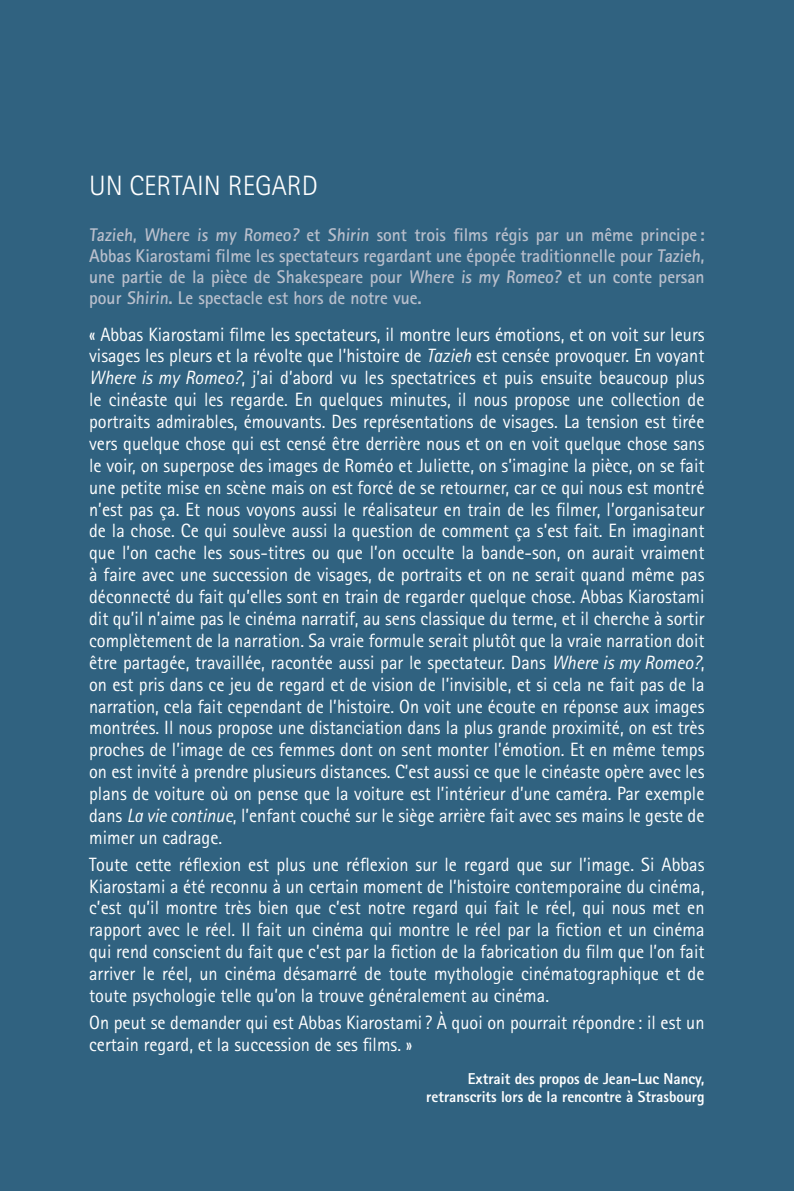
<style>
.page{position:relative;width:794px;height:1191px;background:#306280}
.page>*{position:absolute;margin:0;border:0;box-sizing:border-box;transform-origin:0 0}
.t1{font:300 28px "Rotis Sans Serif";color:#fff}
.t2{font:19.25px/21.9px "Rotis Sans Serif";color:#fff;text-align:justify;scale:.95 1}
.t3{font:700 18.38px/21px "Rotis Sans Serif";color:#b9bfcc;text-align:justify;scale:.95 1}
.t4{font:800 15.75px/18.4px "Rotis Sans Serif";color:#fff;text-align:right;scale:.95 1}
.s1{font-style:italic}
</style>
<div class="page">
<h1 class="t1" style="left:89px;top:176px;width:230px">UN CERTAIN REGARD</h1>
<p class="t3" style="left:89px;top:226px;width:649px">Tazieh, Where is my Romeo? et Shirin sont trois films régis par un même principe :<br>Abbas Kiarostami filme les spectateurs regardant une épopée traditionnelle pour Tazieh, une partie de la pièce de Shakespeare pour Where is my Romeo? et un conte persan pour Shirin. Le spectacle est hors de notre vue.</p>
<p class="t2" style="left:89px;top:325px;width:649px">« Abbas Kiarostami filme les spectateurs, il montre leurs émotions, et on voit sur leurs visages les pleurs et la révolte que l’histoire de <span class="s1">Tazieh</span> est censée provoquer. En voyant <span class="s1">Where is my Romeo?</span>, j’ai d’abord vu les spectatrices et puis ensuite beaucoup plus le cinéaste qui les regarde. En quelques minutes, il nous propose une collection de portraits admirables, émouvants. Des représentations de visages. La tension est tirée vers quelque chose qui est censé être derrière nous et on en voit quelque chose sans le voir, on superpose des images de Roméo et Juliette, on s’imagine la pièce, on se fait une petite mise en scène mais on est forcé de se retourner, car ce qui nous est montré n’est pas ça. Et nous voyons aussi le réalisateur en train de les filmer, l’organisateur de la chose. Ce qui soulève aussi la question de comment ça s’est fait. En imaginant que l’on cache les sous-titres ou que l’on occulte la bande-son, on aurait vraiment à faire avec une succession de visages, de portraits et on ne serait quand même pas déconnecté du fait qu’elles sont en train de regarder quelque chose. Abbas Kiarostami dit qu’il n’aime pas le cinéma narratif, au sens classique du terme, et il cherche à sortir complètement de la narration. Sa vraie formule serait plutôt que la vraie narration doit être partagée, travaillée, racontée aussi par le spectateur. Dans <span class="s1">Where is my Romeo?</span>, on est pris dans ce jeu de regard et de vision de l’invisible, et si cela ne fait pas de la narration, cela fait cependant de l’histoire. On voit une écoute en réponse aux images montrées. Il nous propose une distanciation dans la plus grande proximité, on est très proches de l’image de ces femmes dont on sent monter l’émotion. Et en même temps on est invité à prendre plusieurs distances. C’est aussi ce que le cinéaste opère avec les plans de voiture où on pense que la voiture est l’intérieur d’une caméra. Par exemple dans <span class="s1">La vie continue</span>, l’enfant couché sur le siège arrière fait avec ses mains le geste de mimer un cadrage.</p>
<p class="t2" style="left:89px;top:855px;width:649px">Toute cette réflexion est plus une réflexion sur le regard que sur l’image. Si Abbas Kiarostami a été reconnu à un certain moment de l’histoire contemporaine du cinéma, c’est qu’il montre très bien que c’est notre regard qui fait le réel, qui nous met en rapport avec le réel. Il fait un cinéma qui montre le réel par la fiction et un cinéma qui rend conscient du fait que c’est par la fiction de la fabrication du film que l’on fait arriver le réel, un cinéma désamarré de toute mythologie cinématographique et de toute psychologie telle qu’on la trouve généralement au cinéma.</p>
<p class="t2" style="left:89px;top:1013px;width:649px">On peut se demander qui est Abbas Kiarostami ? À quoi on pourrait répondre : il est un certain regard, et la succession de ses films. »</p>
<p class="t4" style="left:426px;top:1071px;width:294px">Extrait des propos de Jean-Luc Nancy, retranscrits lors de la rencontre à Strasbourg</p>
</div>
